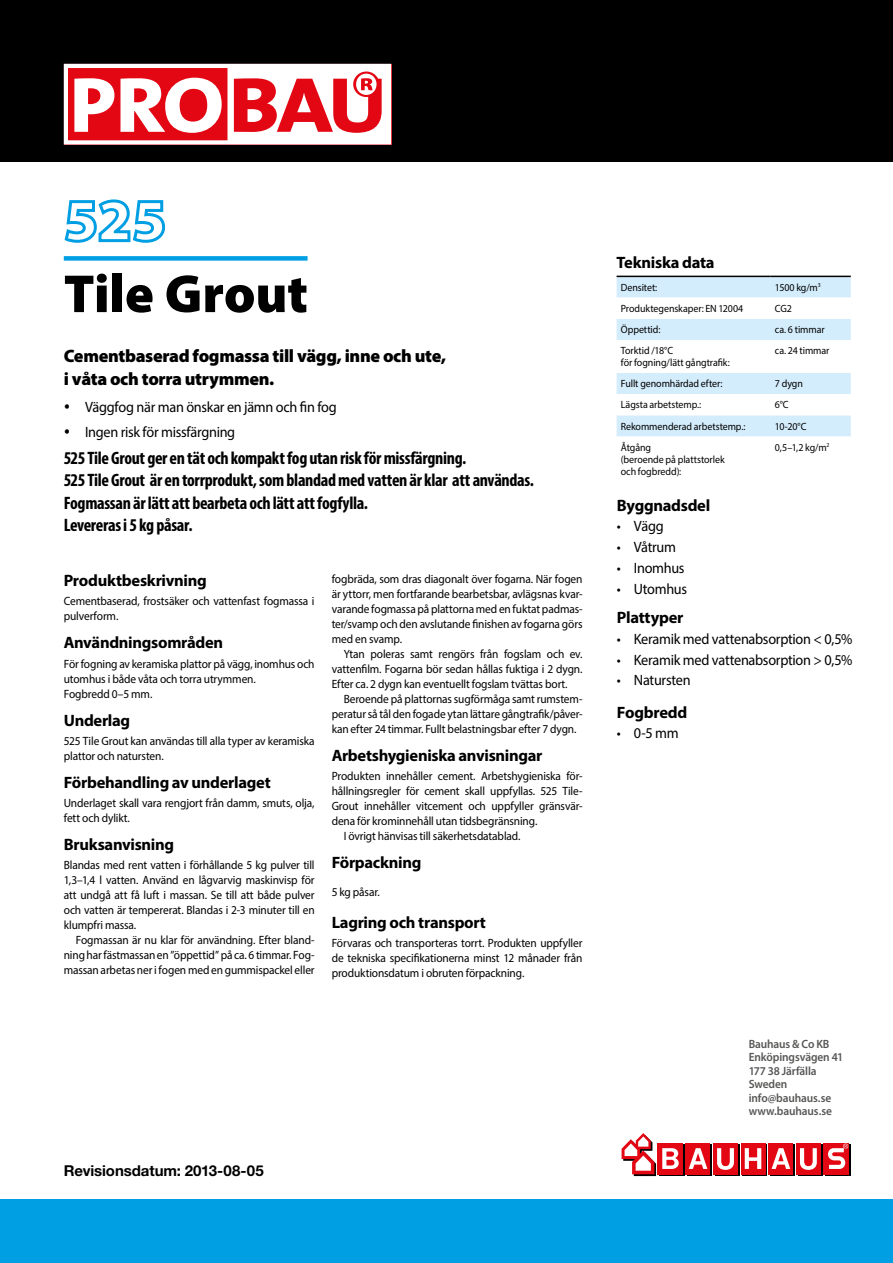
<style>
.page{position:relative;width:893px;height:1263px;background:#fff}
.page>*{position:absolute;margin:0;border:0;box-sizing:border-box;transform-origin:0 0}
.t1{font:900 54px "Myriad Pro";letter-spacing:-.005em;color:#000}
.t2{font:700 condensed 18px/22.5px "Myriad Pro";letter-spacing:-.02em;color:#000}
.t3{font:900 18px/22.5px "Myriad Pro";letter-spacing:-.02em;color:#000}
.t4{font:700 16.5px "Myriad Pro";letter-spacing:-.02em;color:#000}
.t5{font:15px/25px "Myriad Pro";letter-spacing:-.02em;color:#000;scale:.95 1}
.t6{font:700 15px "Helvetica Neue LT Std";letter-spacing:-.005em;color:#000}
.t7{font:12px/15px "Myriad Pro";letter-spacing:-.01em;color:#000;text-align:justify;scale:.95 1}
.t8{font:600 12px/13.5px "Myriad Pro";letter-spacing:-.01em;color:#575756;scale:.95 1}
.t9{font:10.5px/12px "Myriad Pro";letter-spacing:-.005em;color:#000;scale:.95 1}
</style>
<div class="page">
<div style="left:0;top:1199px;width:893px;height:64px;background:#009fe3"></div>
<div style="left:0;top:0;width:893px;height:162px;background:#000"></div>
<svg style="left:64px;top:64px;width:327px;height:81px;background:#f28f95"></svg>
<svg style="left:687px;top:1145px;width:25px;height:31px"></svg>
<div style="left:825px;top:1145px;width:25px;height:31px;background:#e30613"></div>
<div style="left:742px;top:1145px;width:25px;height:31px;background:#e30613"></div>
<svg style="left:770px;top:1145px;width:25px;height:31px"></svg>
<div style="left:659px;top:1145px;width:25px;height:31px;background:#e30613"></div>
<div style="left:715px;top:1145px;width:24px;height:31px;background:#e30613"></div>
<div style="left:798px;top:1145px;width:24px;height:31px;background:#e30613"></div>
<div style="left:685px;top:1143px;width:25px;height:31px;background:#e30613"></div>
<div style="left:824px;top:1143px;width:25px;height:31px;background:#e30613"></div>
<div style="left:741px;top:1143px;width:24px;height:31px;background:#e30613"></div>
<div style="left:657px;top:1143px;width:25px;height:31px;background:#e30613"></div>
<svg style="left:622px;top:1133px;width:34px;height:43px"></svg>
<svg style="left:745px;top:1148px;width:16px;height:21px"></svg>
<svg style="left:689px;top:1148px;width:18px;height:21px"></svg>
<div style="left:713px;top:1143px;width:25px;height:31px;background:#e30613"></div>
<svg style="left:717px;top:1148px;width:17px;height:22px"></svg>
<div style="left:796px;top:1143px;width:25px;height:31px;background:#e30613"></div>
<svg style="left:800px;top:1148px;width:17px;height:22px"></svg>
<svg style="left:662px;top:1148px;width:17px;height:21px"></svg>
<div style="left:768px;top:1143px;width:25px;height:31px;background:#e30613"></div>
<svg style="left:771px;top:1148px;width:19px;height:21px"></svg>
<svg style="left:828px;top:1143px;width:20px;height:26px"></svg>
<svg style="left:64px;top:199px;width:102px;height:44px"></svg>
<div style="left:64px;top:256px;width:244px;height:5px;background:#009fe3"></div>
<svg style="left:617px;top:277px;width:234px;height:160px"></svg>
<hr style="left:617px;top:276px;width:154px;height:1px;background:#000">
<hr style="left:771px;top:276px;width:80px;height:1px;background:#000">
<h1 class="t1" style="left:64px;top:258px;width:246px">Tile Grout</h1>
<h2 class="t3" style="left:64px;top:344px;width:384px">Cementbaserad fogmassa till vägg, inne och ute, i våta och torra utrymmen.</h2>
<p class="t5" style="left:85px;top:394px;width:267px">Väggfog när man önskar en jämn och fin fog<br>Ingen risk för missfärgning</p>
<h2 class="t2" style="left:64px;top:446px;width:472px">525 Tile Grout ger en tät och kompakt fog utan risk för missfärgning.<br>525 Tile Grout är en torrprodukt, som blandad med vatten är klar att användas.<br>Fogmassan är lätt att bearbeta och lätt att fogfylla.<br>Levereras i 5 kg påsar.</h2>
<h3 class="t4" style="left:64px;top:570px;width:145px">Produktbeskrivning</h3>
<p class="t7" style="left:64px;top:593px;width:266px">Cementbaserad, frostsäker och vattenfast fogmassa i pulverform.</p>
<h3 class="t4" style="left:64px;top:632px;width:161px">Användningsområden</h3>
<p class="t7" style="left:64px;top:656px;width:266px;text-align:left">För fogning av keramiska plattor på vägg, inomhus och utomhus i både våta och torra utrymmen.<br>Fogbredd 0–5 mm.</p>
<h3 class="t4" style="left:64px;top:709px;width:68px">Underlag</h3>
<p class="t7" style="left:64px;top:733px;width:266px">525 Tile Grout kan användas till alla typer av keramiska plattor och natursten.</p>
<h3 class="t4" style="left:64px;top:771px;width:208px">Förbehandling av underlaget</h3>
<p class="t7" style="left:64px;top:795px;width:266px">Underlaget skall vara rengjort från damm, smuts, olja, fett och dylikt.</p>
<h3 class="t4" style="left:64px;top:834px;width:112px">Bruksanvisning</h3>
<p class="t7" style="left:64px;top:858px;width:266px">Blandas med rent vatten i förhållande 5 kg pulver till 1,3–1,4 l vatten. Använd en lågvarvig maskinvisp för att undgå att få luft i massan. Se till att både pulver och vatten är tempererat. Blandas i 2-3 minuter till en klumpfri massa.</p>
<p class="t7" style="left:64px;top:933px;width:266px;text-indent:12px">Fogmassan är nu klar för användning. Efter bland&shy;ning har fästmassan en ”öppettid” på ca. 6 timmar. Fog&shy;massan arbetas ner i fogen med en gummispackel eller</p>
<p class="t7" style="left:332px;top:571px;width:266px">fogbräda, som dras diagonalt över fogarna. När fogen är yttorr, men fortfarande bearbetsbar, avlägsnas kvar&shy;varande fogmassa på plattorna med en fuktat padmas&shy;ter/svamp och den avslutande finishen av fogarna görs med en svamp.</p>
<p class="t7" style="left:332px;top:646px;width:266px;text-indent:12px">Ytan poleras samt rengörs från fogslam och ev. vattenfilm. Fogarna bör sedan hållas fuktiga i 2 dygn.<br>Efter ca. 2 dygn kan eventuellt fogslam tvättas bort.</p>
<p class="t7" style="left:332px;top:691px;width:266px;text-indent:12px">Beroende på plattornas sugförmåga samt rumstem&shy;peratur så tål den fogade ytan lättare gångtrafik/påver&shy;kan efter 24 timmar. Fullt belastningsbar efter 7 dygn.</p>
<h3 class="t4" style="left:332px;top:744px;width:212px">Arbetshygieniska anvisningar</h3>
<p class="t7" style="left:332px;top:768px;width:266px">Produkten innehåller cement. Arbetshygieniska för-</p>
<p class="t7" style="left:332px;top:783px;width:266px">hållningsregler för cement skall uppfyllas. 525 Tile-</p>
<p class="t7" style="left:332px;top:798px;width:266px">Grout innehåller vitcement och uppfyller gränsvär-</p>
<p class="t7" style="left:332px;top:813px;width:218px">dena för krominnehåll utan tidsbegränsning.</p>
<p class="t7" style="left:344px;top:828px;width:188px">I övrigt hänvisas till säkerhetsdatablad.</p>
<h3 class="t4" style="left:332px;top:852px;width:91px">Förpackning</h3>
<p class="t7" style="left:332px;top:884px;width:52px">5 kg påsar.</p>
<h3 class="t4" style="left:332px;top:912px;width:156px">Lagring och transport</h3>
<p class="t7" style="left:332px;top:935px;width:266px">Förvaras och transporteras torrt. Produkten uppfyller de tekniska specifikationerna minst 12 månader från produktionsdatum i obruten förpackning.</p>
<p class="t6" style="left:64px;top:1161px;width:201px">Revisionsdatum: 2013-08-05</p>
<h3 class="t4" style="left:617px;top:251px;width:99px">Tekniska data</h3>
<p class="t9" style="left:621px;top:281px;width:40px">Densitet:</p>
<p class="t9" style="left:775px;top:281px;width:50px">1500 kg/m<sup>3</sup></p>
<p class="t9" style="left:621px;top:302px;width:130px">Produktegenskaper: EN 12004</p>
<p class="t9" style="left:775px;top:302px;width:19px">CG2</p>
<p class="t9" style="left:621px;top:323px;width:43px">Öppettid:</p>
<p class="t9" style="left:775px;top:323px;width:54px">ca. 6 timmar</p>
<p class="t9" style="left:621px;top:345px;width:116px">Torktid /18°C<br>för fogning/lätt gångtrafik:</p>
<p class="t9" style="left:775px;top:345px;width:59px">ca. 24 timmar</p>
<p class="t9" style="left:621px;top:377px;width:109px">Fullt genomhärdad efter:</p>
<p class="t9" style="left:775px;top:377px;width:31px">7 dygn</p>
<p class="t9" style="left:621px;top:399px;width:86px">Lägsta arbetstemp.:</p>
<p class="t9" style="left:775px;top:399px;width:16px">6°C</p>
<p class="t9" style="left:621px;top:420px;width:133px">Rekommenderad arbetstemp.:</p>
<p class="t9" style="left:775px;top:420px;width:35px">10-20°C</p>
<p class="t9" style="left:621px;top:441px;width:111px">Åtgång<br>(beroende på plattstorlek och fogbredd):</p>
<p class="t9" style="left:775px;top:441px;width:59px">0,5–1,2 kg/m<sup>2</sup></p>
<h3 class="t4" style="left:617px;top:494px;width:95px">Byggnadsdel</h3>
<p class="t5" style="left:617px;top:514px;width:51px">• Vägg</p>
<p class="t5" style="left:617px;top:534px;width:64px">• Våtrum</p>
<p class="t5" style="left:617px;top:555px;width:73px">• Inomhus</p>
<p class="t5" style="left:617px;top:576px;width:75px">• Utomhus</p>
<h3 class="t4" style="left:617px;top:607px;width:68px">Plattyper</h3>
<p class="t5" style="left:617px;top:626px;width:249px">• Keramik med vattenabsorption &lt; 0,5%</p>
<p class="t5" style="left:617px;top:647px;width:249px">• Keramik med vattenabsorption &gt; 0,5%</p>
<p class="t5" style="left:617px;top:667px;width:79px">• Natursten</p>
<h3 class="t4" style="left:617px;top:701px;width:72px">Fogbredd</h3>
<p class="t5" style="left:617px;top:720px;width:66px">• 0-5 mm</p>
<p class="t8" style="left:749px;top:1037px;width:101px">Bauhaus &amp; Co KB<br>Enköpingsvägen 41<br>177 38 Järfälla<br>Sweden info@bauhaus.se www.bauhaus.se</p>
</div>
